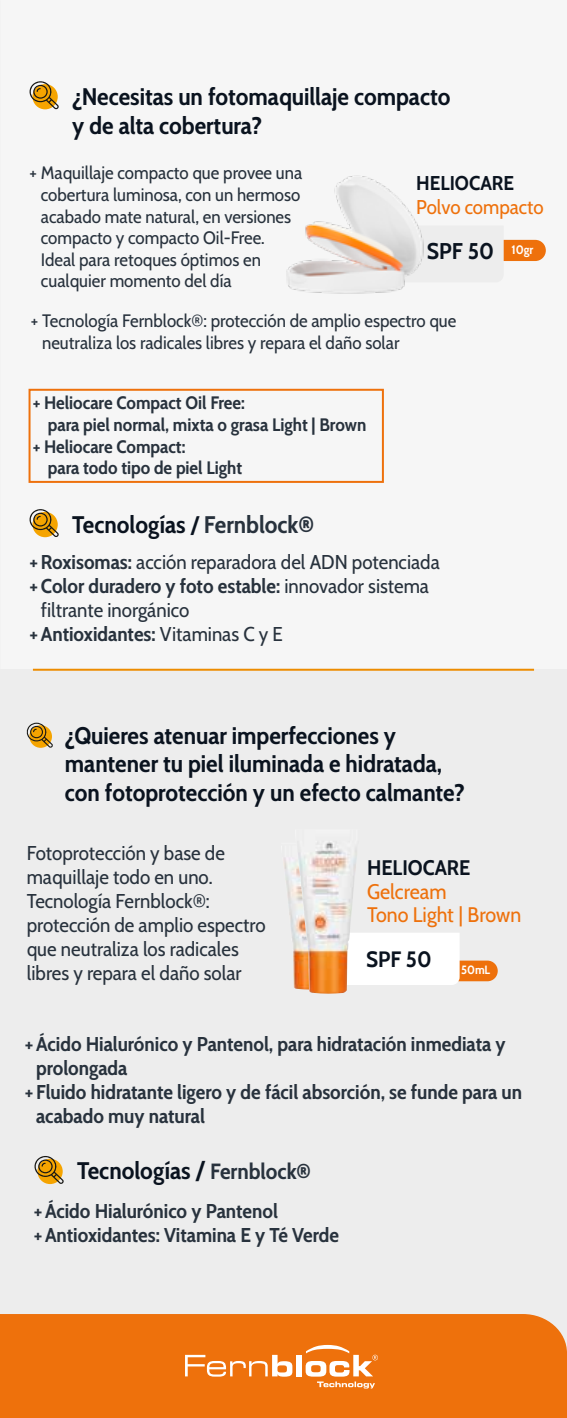
<style>
.page{position:relative;width:567px;height:1418px;background:#fff}
.page>*{position:absolute;margin:0;border:0;box-sizing:border-box;transform-origin:0 0}
.t1{font:700 semi-condensed 24px/28.8px "Cabin";color:#0a131f}
.t2{font:700 semi-condensed 22.8px "Cabin";color:#0a131f}
.t3{font:700 semi-condensed 22.2px "Cabin";color:#0a131f}
.t4{font:semi-condensed 21px/23.4px "Cabin";color:#ee710c}
.t5{font:700 semi-condensed 21px "Cabin";color:#0a131f}
.t6{font:700 semi-condensed 20px/24px "Cabin";color:#28323d}
.t7{font:semi-condensed 20px/24px "Cabin";color:#28323d}
.t8{font:semi-condensed 20px "Cabin";color:#ee710c}
.t9{font:700 semi-condensed 20px "Cabin";color:#0a131f}
.t10{font:semi-condensed 18px/21.6px "Cabin";color:#28323d}
.t11{font:700 semi-condensed 18px "Cabin";color:#28323d}
.t12{font:700 semi-condensed 12px "Cabin";color:#fff}
.s1{color:#28323d}
.s2{font-weight:700}
.s3{font-weight:400}
.s4{font-size:25.8px}
.s5{font-size:22px;color:#28323d}
</style>
<div class="page">
<div style="left:0;top:0;width:567px;height:1417px;background:#f6f6f6"></div>
<div style="left:0;top:669px;width:567px;height:748px;background:#ededed"></div>
<div style="left:1px;top:1314px;width:566px;height:103px;background:#ee710c"></div>
<svg style="left:0;top:1314px;width:1px;height:103px"></svg>
<div style="left:296px;top:1354px;width:6px;height:22px;background:#fff"></div>
<svg style="left:185px;top:1354px;width:107px;height:22px;background:#f39b54"></svg>
<svg style="left:306px;top:1344px;width:72px;height:44px;background:#f39c56"></svg>
<hr style="left:33px;top:668px;width:501px;height:2px;background:#ed8c00">
<svg style="left:29px;top:81px;width:30px;height:28px"></svg>
<svg style="left:29px;top:509px;width:30px;height:28px"></svg>
<svg style="left:503px;top:239px;width:43px;height:22px"></svg>
<img style="left:286px;top:175px;width:138px;height:119px">
<div style="left:29px;top:389px;width:355px;height:94px;border:2px solid #ee710c"></div>
<svg style="left:26px;top:722px;width:27px;height:25px"></svg>
<svg style="left:34px;top:1156px;width:30px;height:27px"></svg>
<svg style="left:360px;top:933px;width:138px;height:52px"></svg>
<img style="left:284px;top:858px;width:11px;height:130px">
<img style="left:295px;top:842px;width:65px;height:151px">
<h1 class="t1" style="left:72px;top:81px;width:380px">¿Necesitas un fotomaquillaje compacto y de alta cobertura?</h1>
<p class="t10" style="left:41px;top:161px;width:263px;text-indent:-11px">+ Maquillaje compacto que provee una cobertura luminosa, con un hermoso acabado mate natural, en versiones compacto y compacto Oil-Free.<br>Ideal para retoques óptimos en cualquier momento del día</p>
<p class="t9" style="left:416px;top:168px;width:99px">HELIOCARE</p>
<p class="t8" style="left:416px;top:191px;width:129px">Polvo compacto</p>
<p class="t2" style="left:427px;top:233px;width:108px">SPF 50 <sup>10gr</sup></p>
<p class="t10" style="left:42px;top:309px;width:416px;text-indent:-11px">+ Tecnología Fernblock®: protección de amplio espectro que neutraliza los radicales libres y repara el daño solar</p>
<p class="t11" style="left:33px;top:389px;width:214px">+ Heliocare Compact Oil Free:</p>
<p class="t11" style="left:48px;top:410px;width:320px">para piel normal, mixta o grasa Light | Brown</p>
<p class="t11" style="left:33px;top:432px;width:154px">+ Heliocare Compact:</p>
<p class="t11" style="left:48px;top:453px;width:196px">para todo tipo de piel Light</p>
<h1 class="t1" style="left:72px;top:508px;width:243px">Tecnologías / <span class="s1">Fernblock®</span></h1>
<p class="t7" style="left:30px;top:548px;width:412px"><span class="s2">+Roxisomas:</span> acción reparadora del ADN potenciada</p>
<p class="t6" style="left:30px;top:572px;width:401px">+Color duradero y foto estable: <span class="s3">innovador sistema</span></p>
<p class="t7" style="left:41px;top:596px;width:150px">filtrante inorgánico</p>
<p class="t6" style="left:30px;top:620px;width:255px">+Antioxidantes: <span class="s3">Vitaminas C y E</span></p>
<h1 class="t1" style="left:65px;top:719px;width:402px">¿Quieres atenuar imperfecciones y mantener tu piel iluminada e hidratada, con fotoprotección y un efecto calmante?</h1>
<p class="t7" style="left:27px;top:839px;width:240px">Fotoprotección y base de maquillaje todo en uno.<br>Tecnología Fernblock®: protección de amplio espectro que neutraliza los radicales libres y repara el daño solar</p>
<p class="t5" style="left:367px;top:851px;width:105px">HELIOCARE</p>
<p class="t4" style="left:367px;top:878px;width:156px">Gelcream<br>Tono Light | Brown</p>
<p class="t12" style="left:461px;top:960px;width:31px">50mL</p>
<p class="t3" style="left:366px;top:942px;width:67px">SPF 50</p>
<p class="t6" style="left:25px;top:1030px;width:482px">+Ácido Hialurónico y Pantenol, para hidratación inmediata y</p>
<p class="t6" style="left:36px;top:1054px;width:93px">prolongada</p>
<p class="t6" style="left:25px;top:1078px;width:499px">+ Fluido hidratante ligero y de fácil absorción, se funde para un</p>
<p class="t6" style="left:36px;top:1102px;width:170px">acabado muy natural</p>
<h1 class="t1" style="left:77px;top:1154px;width:235px">Tecnologías <span class="s4">/</span> <span class="s5">Fernblock®</span></h1>
<p class="t6" style="left:34px;top:1197px;width:307px">+Ácido Hialurónico y Pantenol +Antioxidantes: Vitamina E y Té Verde</p>
</div>
